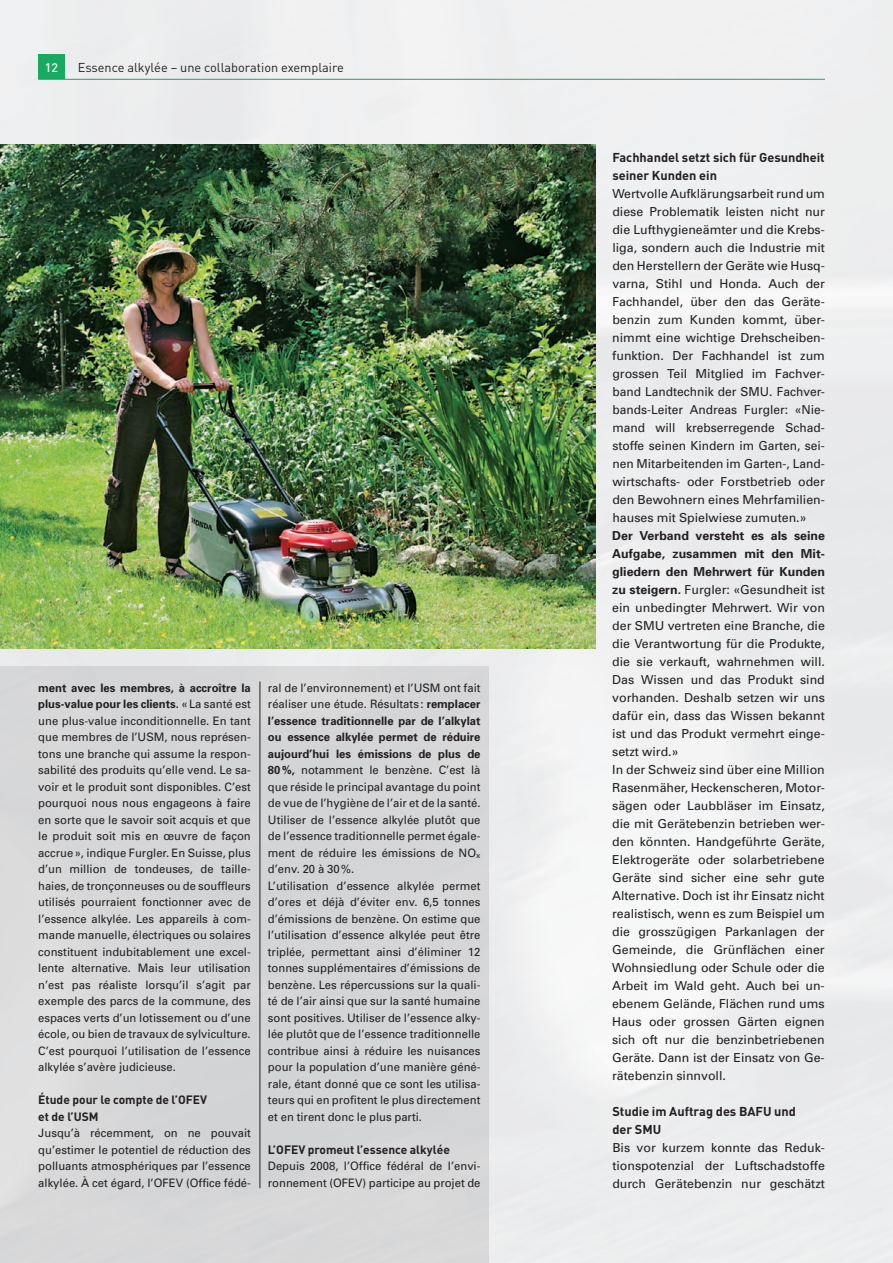
<style>
.page{position:relative;width:893px;height:1263px;background:#eeeeef}
.page>*{position:absolute;margin:0;border:0;box-sizing:border-box;transform-origin:0 0}
.t1{font:12.75px/18px "DIN Bold OV ZGGGHA";color:#231f20}
.t2{font:12.75px "DIN Regular OV BHGGHA";color:#231f20}
.t3{font:12.3px/18px "Univers OV JEGGHA";color:#231f20;text-align:justify}
.t4{font:12.3px/18px "Univers Bold OV CEGGHA";color:#231f20;text-align:justify}
.t5{font:12.3px "DIN Medium OV UGGGHA";color:#fff}
.t6{font:12px/16.5px "DIN Bold OV ZGGGHA";color:#231f20}
.t7{font:11.7px/16.5px "Univers OV JEGGHA";color:#231f20}
.t8{font:11.7px/16.5px "Univers Bold OV CEGGHA";color:#231f20}
.s1{font-family:"Univers OV JEGGHA"}
.s2{font-family:"Univers Bold OV CEGGHA"}
</style>
<div class="page">
<div style="left:0;top:666px;width:489px;height:597px;background:#d5d5d7"></div>
<div style="left:38px;top:54px;width:27px;height:25px;background:#18aa60"></div>
<hr style="left:38px;top:79px;width:787px;height:1px;background:#18aa60">
<img style="left:0;top:144px;width:595px;height:504px">
<hr style="left:260px;top:681px;width:1px;height:507px;background:#231f20">
<p class="t5" style="left:45px;top:61px;width:15px">12</p>
<p class="t2" style="left:78px;top:63px;width:268px">Essence alkylée – une collaboration exemplaire</p>
<p class="t8" style="left:38px;top:680px;width:214px">ment avec les membres, à accroître la plus-value pour les clients. <span class="s1">«La santé est</span></p>
<p class="t7" style="left:38px;top:712px;width:214px;text-align:justify">une plus-value inconditionnelle. En tant que membres de l’USM, nous représen&shy;tons une branche qui assume la respon&shy;sabilité des produits qu’elle vend. Le sa&shy;voir et le produit sont disponibles. C’est pourquoi nous nous engageons à faire en sorte que le savoir soit acquis et que le produit soit mis en œuvre de façon accrue », indique Furgler. En Suisse, plus d’un million de tondeuses, de taille&shy;haies, de tronçonneuses ou de souffleurs utilisés pourraient fonctionner avec de l’essence alkylée. Les appareils à com&shy;mande manuelle, électriques ou solaires constituent indubitablement une excel&shy;lente alternative. Mais leur utilisation n’est pas réaliste lorsqu’il s’agit par exemple des parcs de la commune, des espaces verts d’un lotissement ou d’une école, ou bien de travaux de sylviculture.<br>C’est pourquoi l’utilisation de l’essence alkylée s’avère judicieuse.</p>
<p class="t6" style="left:38px;top:1092px;width:170px">Étude pour le compte de l’OFEV et de l’USM</p>
<p class="t7" style="left:38px;top:1125px;width:214px;text-align:justify">Jusqu’à récemment, on ne pouvait qu’estimer le potentiel de réduction des polluants atmosphériques par l’essence alkylée. À cet égard, l’OFEV (Office fédé-</p>
<p class="t7" style="left:268px;top:679px;width:214px">ral de l’environnement) et l’USM ont fait réaliser une étude. Résultats: <span class="s2">remplacer</span></p>
<p class="t8" style="left:268px;top:713px;width:214px;text-align:justify">l’essence traditionnelle par de l’alkylat ou essence alkylée permet de réduire aujourd’hui les émissions de plus de</p>
<p class="t7" style="left:268px;top:762px;width:214px"><span class="s2">80%,</span> notamment le benzène. C’est là que réside le principal avantage du point de vue de l’hygiène de l’air et de la santé.<br>Utiliser de l’essence alkylée plutôt que de l’essence traditionnelle permet égale&shy;ment de réduire les émissions de NO<sub>x </sub>d’env. 20 à 30%.<br>L’utilisation d’essence alkylée permet d’ores et déjà d’éviter env. 6,5 tonnes d’émissions de benzène. On estime que l’utilisation d’essence alkylée peut être triplée, permettant ainsi d’éliminer 12 tonnes supplémentaires d’émissions de benzène. Les répercussions sur la quali&shy;té de l’air ainsi que sur la santé humaine sont positives. Utiliser de l’essence alky&shy;lée plutôt que de l’essence traditionnelle contribue ainsi à réduire les nuisances pour la population d’une manière géné&shy;rale, étant donné que ce sont les utilisa&shy;teurs qui en profitent le plus directement et en tirent donc le plus parti.</p>
<p class="t6" style="left:268px;top:1141px;width:184px">L’OFEV promeut l’essence alkylée</p>
<p class="t7" style="left:268px;top:1158px;width:214px">Depuis 2008, l’Office fédéral de l’envi&shy;ronnement (OFEV) participe au projet de</p>
<p class="t1" style="left:612px;top:149px;width:214px">Fachhandel setzt sich für Gesundheit seiner Kunden ein</p>
<p class="t3" style="left:612px;top:185px;width:214px">Wertvolle Aufklärungsarbeit rund um diese Problematik leisten nicht nur die Lufthygieneämter und die Krebs&shy;liga, sondern auch die Industrie mit den Herstellern der Geräte wie Husq&shy;varna, Stihl und Honda. Auch der Fachhandel, über den das Geräte&shy;benzin zum Kunden kommt, über&shy;nimmt eine wichtige Drehscheiben&shy;funktion. Der Fachhandel ist zum grossen Teil Mitglied im Fachver&shy;band Landtechnik der SMU. Fachver&shy;bands-Leiter Andreas Furgler: «Nie&shy;mand will krebserregende Schad&shy;stoffe seinen Kindern im Garten, sei&shy;nen Mitarbeitenden im Garten-, Land&shy;wirtschafts- oder Forstbetrieb oder den Bewohnern eines Mehrfamilien&shy;hauses mit Spielwiese zumuten.»</p>
<p class="t4" style="left:612px;top:527px;width:214px">Der Verband versteht es als seine Aufgabe, zusammen mit den Mit&shy;gliedern den Mehrwert für Kunden</p>
<p class="t3" style="left:612px;top:581px;width:214px;text-align:left"><span class="s2">zu steigern.</span> Furgler: «Gesundheit ist ein unbedingter Mehrwert. Wir von der SMU vertreten eine Branche, die die Verantwortung für die Produkte, die sie verkauft, wahrnehmen will.<br>Das Wissen und das Produkt sind vorhanden. Deshalb setzen wir uns dafür ein, dass das Wissen bekannt ist und das Produkt vermehrt einge&shy;setzt wird.»<br>In der Schweiz sind über eine Million Rasenmäher, Heckenscheren, Motor&shy;sägen oder Laubbläser im Einsatz, die mit Gerätebenzin betrieben wer&shy;den könnten. Handgeführte Geräte, Elektrogeräte oder solarbetriebene Geräte sind sicher eine sehr gute Alternative. Doch ist ihr Einsatz nicht realistisch, wenn es zum Beispiel um die grosszügigen Parkanlagen der Gemeinde, die Grünflächen einer Wohnsiedlung oder Schule oder die Arbeit im Wald geht. Auch bei un&shy;ebenem Gelände, Flächen rund ums Haus oder grossen Gärten eignen sich oft nur die benzinbetriebenen Geräte. Dann ist der Einsatz von Ge&shy;rätebenzin sinnvoll.</p>
<p class="t1" style="left:612px;top:1103px;width:185px">Studie im Auftrag des BAFU und der SMU</p>
<p class="t3" style="left:612px;top:1139px;width:214px">Bis vor kurzem konnte das Reduk&shy;tionspotenzial der Luftschadstoffe durch Gerätebenzin nur geschätzt</p>
</div>
